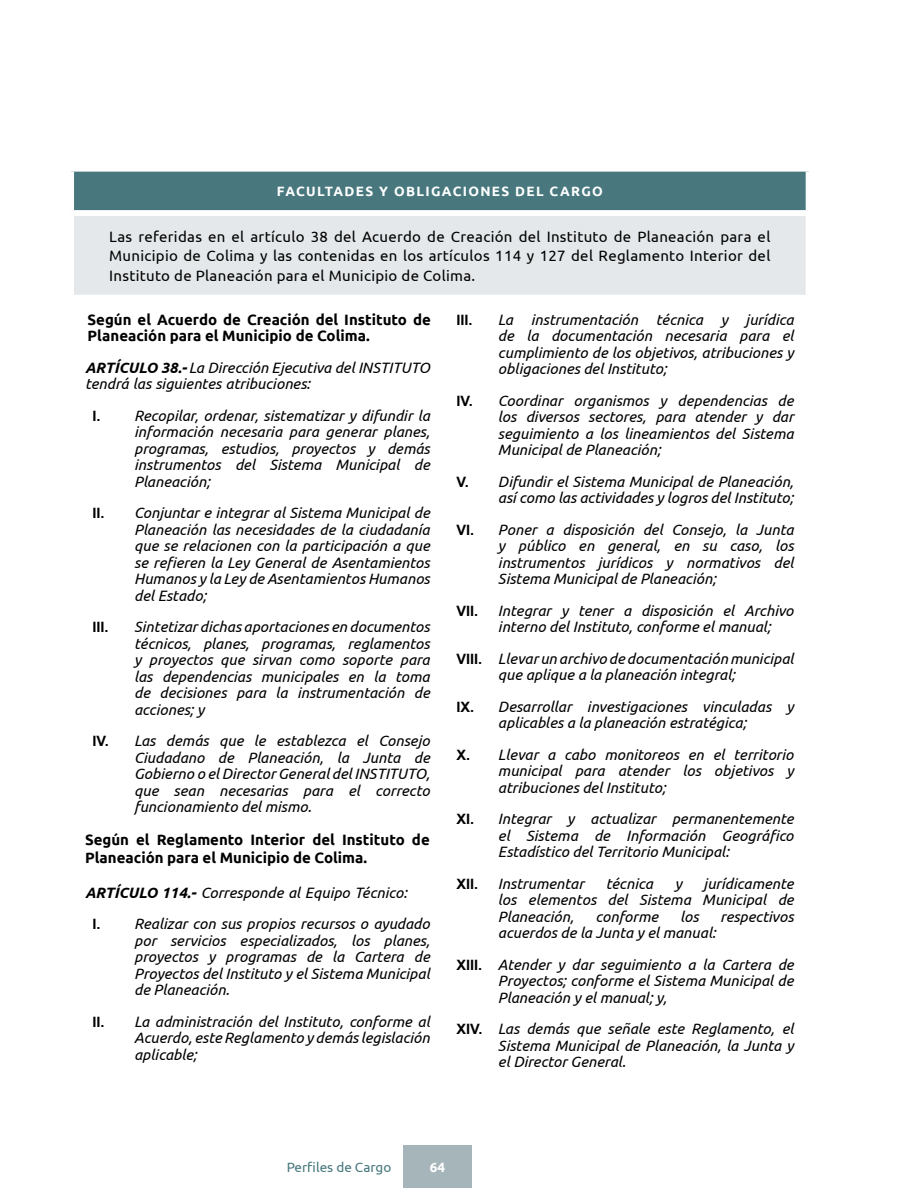
<style>
.page{position:relative;width:918px;height:1188px;background:#fff}
.page>*{position:absolute;margin:0;border:0;box-sizing:border-box;transform-origin:0 0}
.t1{font:italic 15px/16.5px "Ubuntu";color:#000;text-align:justify}
.t2{font:15px/19.5px "Ubuntu";letter-spacing:.02em;color:#000;text-align:justify}
.t3{font:700 15px/16.5px "Ubuntu";color:#000}
.t4{font:700 14.25px "Arial";color:#000}
.t5{font:700 13.5px "Ubuntu";letter-spacing:.1em;color:#fff}
.t6{font:13.5px "Ubuntu";color:#48787e}
.s1{font-weight:700}
.s2{font-family:"Arial";font-weight:700;font-style:normal;font-size:14.25px}
</style>
<div class="page">
<div style="left:71px;top:169px;width:738px;height:44px;background:#48787e"></div>
<div style="left:71px;top:213px;width:738px;height:85px;background:#e4e8ea"></div>
<div style="left:806px;top:172px;width:6px;height:38px;background:#fff"></div>
<div style="left:806px;top:216px;width:6px;height:79px;background:#fff"></div>
<div style="left:68px;top:166px;width:744px;height:6px;background:#fff"></div>
<div style="left:68px;top:172px;width:6px;height:38px;background:#fff"></div>
<div style="left:68px;top:210px;width:744px;height:6px;background:#fff"></div>
<div style="left:68px;top:216px;width:6px;height:79px;background:#fff"></div>
<div style="left:68px;top:295px;width:744px;height:6px;background:#fff"></div>
<div style="left:404px;top:1145px;width:68px;height:43px;background:#a5b5b9"></div>
<p class="t5" style="left:277px;top:184px;width:327px">FACULTADES Y OBLIGACIONES DEL CARGO</p>
<p class="t2" style="left:109px;top:226px;width:663px">Las referidas en el artículo 38 del Acuerdo de Creación del Instituto de Planeación para el Municipio de Colima y las contenidas en los artículos 114 y 127 del Reglamento Interior del Instituto de Planeación para el Municipio de Colima.</p>
<p class="t3" style="left:88px;top:311px;width:345px">Según el Acuerdo de Creación del Instituto de<br>Planeación para el Municipio de Colima.</p>
<p class="t1" style="left:85px;top:359px;width:346px"><span class="s1">ARTÍCULO 38.-</span> La Dirección Ejecutiva del INSTITUTO tendrá las siguientes atribuciones:</p>
<p class="t1" style="left:134px;top:407px;width:297px;text-indent:-42px"><span class="s2">I.</span> Recopilar, ordenar, sistematizar y difundir la información necesaria para generar planes, programas, estudios, proyectos y demás instrumentos del Sistema Municipal de Planeación;</p>
<p class="t1" style="left:134px;top:504px;width:297px;text-indent:-42px"><span class="s2">II.</span> Conjuntar e integrar al Sistema Municipal de Planeación las necesidades de la ciudadanía que se relacionen con la participación a que se refieren la Ley General de Asentamientos Humanos y la Ley de Asentamientos Humanos del Estado;</p>
<p class="t4" style="left:93px;top:619px;width:18px">III.</p>
<p class="t1" style="left:134px;top:618px;width:297px">Sintetizar dichas aportaciones en documentos técnicos, planes, programas, reglamentos y proyectos que sirvan como soporte para las dependencias municipales en la toma de decisiones para la instrumentación de acciones; y</p>
<p class="t1" style="left:134px;top:732px;width:297px;text-indent:-42px"><span class="s2">IV.</span> Las demás que le establezca el Consejo Ciudadano de Planeación, la Junta de Gobierno o el Director General del INSTITUTO, que sean necesarias para el correcto funcionamiento del mismo.</p>
<p class="t3" style="left:85px;top:831px;width:346px;line-height:18px">Según el Reglamento Interior del Instituto de<br>Planeación para el Municipio de Colima.</p>
<p class="t1" style="left:93px;top:876px;width:339px;line-height:31.5px;text-indent:-8px"><span class="s1">ARTÍCULO 114.-</span> Corresponde al Equipo Técnico:<br><span class="s2">I.</span> Realizar con sus propios recursos o ayudado</p>
<p class="t1" style="left:134px;top:932px;width:297px">por servicios especializados, los planes, proyectos y programas de la Cartera de Proyectos del Instituto y el Sistema Municipal de Planeación.</p>
<p class="t1" style="left:134px;top:1013px;width:297px;text-indent:-42px"><span class="s2">II.</span> La administración del Instituto, conforme al Acuerdo, este Reglamento y demás legislación aplicable;</p>
<p class="t4" style="left:456px;top:312px;width:18px">III.</p>
<p class="t1" style="left:498px;top:311px;width:297px">La instrumentación técnica y jurídica de la documentación necesaria para el cumplimiento de los objetivos, atribuciones y obligaciones del Instituto;</p>
<p class="t1" style="left:498px;top:392px;width:297px;text-indent:-42px"><span class="s2">IV.</span> Coordinar organismos y dependencias de los diversos sectores, para atender y dar seguimiento a los lineamientos del Sistema Municipal de Planeación;</p>
<p class="t1" style="left:456px;top:473px;width:339px;text-align:right"><span class="s2">V.</span> Difundir el Sistema Municipal de Planeación, así como las actividades y logros del Instituto;</p>
<p class="t1" style="left:498px;top:521px;width:297px;text-indent:-42px"><span class="s2">VI.</span> Poner a disposición del Consejo, la Junta y público en general, en su caso, los instrumentos jurídicos y normativos del Sistema Municipal de Planeación;</p>
<p class="t4" style="left:456px;top:603px;width:23px">VII.</p>
<p class="t1" style="left:498px;top:602px;width:297px">Integrar y tener a disposición el Archivo interno del Instituto, conforme el manual;</p>
<p class="t1" style="left:498px;top:650px;width:297px;text-indent:-42px"><span class="s2">VIII.</span> Llevar un archivo de documentación municipal que aplique a la planeación integral;</p>
<p class="t1" style="left:456px;top:698px;width:339px;text-align:center"><span class="s2">IX.</span> Desarrollar investigaciones vinculadas y aplicables a la planeación estratégica;</p>
<p class="t1" style="left:498px;top:746px;width:297px;text-indent:-42px"><span class="s2">X.</span> Llevar a cabo monitoreos en el territorio municipal para atender los objetivos y atribuciones del Instituto;</p>
<p class="t1" style="left:498px;top:810px;width:297px;text-indent:-42px"><span class="s2">XI.</span> Integrar y actualizar permanentemente el Sistema de Información Geográfico Estadístico del Territorio Municipal:</p>
<p class="t4" style="left:456px;top:876px;width:23px">XII.</p>
<p class="t1" style="left:498px;top:875px;width:88px">Instrumentar</p>
<p class="t1" style="left:606px;top:875px;width:49px">técnica</p>
<p class="t1" style="left:675px;top:875px;width:9px">y</p>
<p class="t1" style="left:498px;top:875px;width:297px;text-indent:206px">jurídicamente los elementos del Sistema Municipal de Planeación,</p>
<p class="t1" style="left:596px;top:908px;width:64px">conforme</p>
<p class="t1" style="left:680px;top:908px;width:20px">los</p>
<p class="t1" style="left:720px;top:908px;width:75px">respectivos</p>
<p class="t1" style="left:456px;top:917px;width:339px;line-height:31.5px;text-indent:42px">acuerdos de la Junta y el manual:<br><span class="s2">XIII.</span> Atender y dar seguimiento a la Cartera de</p>
<p class="t1" style="left:498px;top:972px;width:297px">Proyectos; conforme el Sistema Municipal de<br>Planeación y el manual; y,</p>
<p class="t1" style="left:498px;top:1020px;width:297px;text-indent:-42px"><span class="s2">XIV.</span> Las demás que señale este Reglamento, el Sistema Municipal de Planeación, la Junta y el Director General.</p>
<p class="t6" style="left:287px;top:1159px;width:106px">Perfiles de Cargo</p>
<p class="t5" style="left:430px;top:1159px;width:17px">64</p>
</div>
